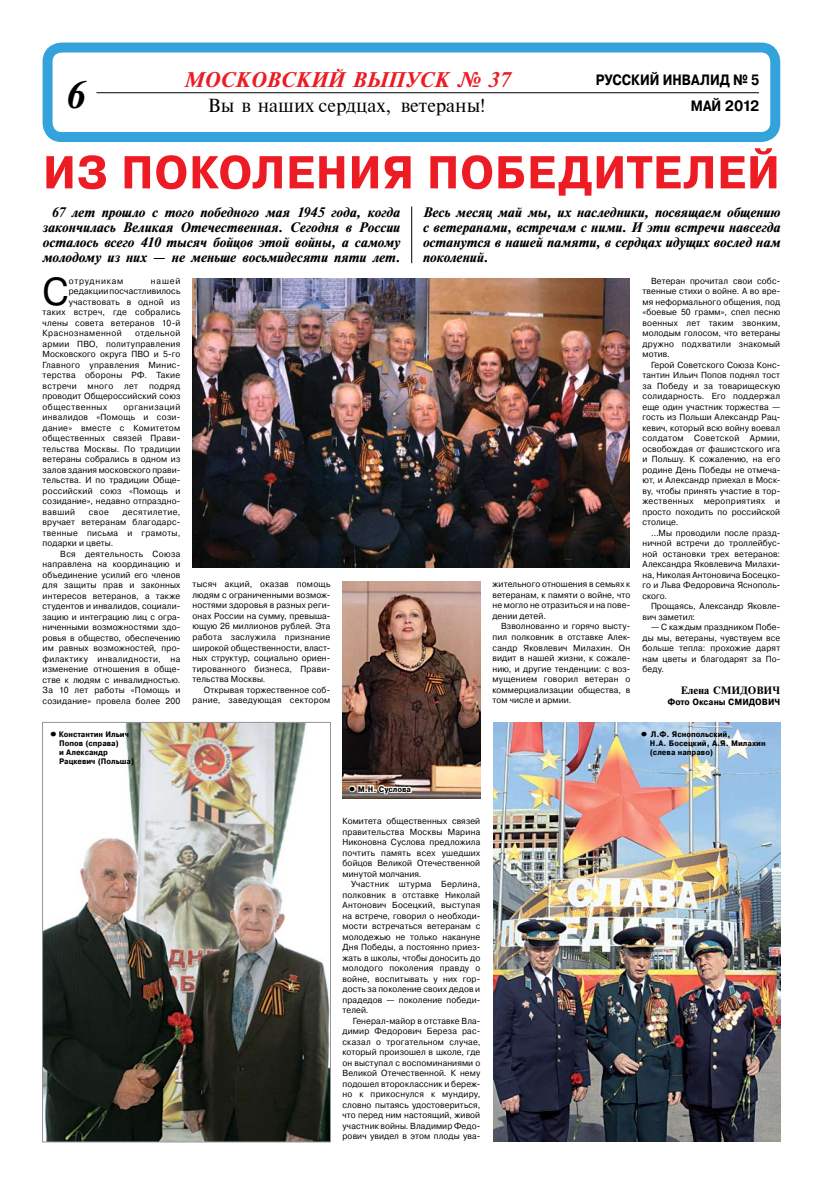
<style>
.page{position:relative;width:820px;height:1191px;background:#fff}
.page>*{position:absolute;margin:0;border:0;box-sizing:border-box;transform-origin:0 0}
.t1{font:700 46px "Pragmatica Cond";color:#ed1c24;scale:1.13 1}
.t2{font:38.8px "Pragmatica";color:#000;scale:.95 1}
.t3{font:italic 700 20px "Times ET";color:#ed1c24}
.t4{font:18px "Times ET";color:#000}
.t5{font:700 15px/26px "Pragmatica";color:#000;text-align:right;scale:.85 1}
.t6{font:italic 700 13px/15px "Times ET";letter-spacing:-.005em;color:#000;text-align:justify}
.t7{font:700 10px "Times ET";color:#000}
.t8{font:700 9px "Pragmatica Cond";color:#000;scale:1.1 1}
.t9{font:8.8px/10.5px "Pragmatica";letter-spacing:.015em;color:#000;text-align:justify;scale:.95 1}
.t10{font:8.8px "Pragmatica";letter-spacing:.035em;color:#000;scale:.95 1}
.t11{font:8.8px "Pragmatica";letter-spacing:.05em;color:#000;scale:.95 1}
.t12{font:8.8px "Pragmatica";letter-spacing:.095em;color:#000;scale:.95 1}
.t13{font:700 8px/9px "Pragmatica Cond";color:#000;scale:1.1 1}
</style>
<div class="page">
<div style="left:43px;top:43px;width:737px;height:99px;border:10px solid #34a3dc;border-radius:14px"></div>
<hr style="left:96px;top:92px;width:662px;height:1px;background:#000">
<img style="left:44px;top:724px;width:284px;height:416px">
<div style="left:42px;top:722px;width:288px;height:420px;border:1px solid #939598"></div>
<img style="left:343px;top:582px;width:137px;height:216px">
<img style="left:493px;top:722px;width:287px;height:420px">
<img style="left:192px;top:278px;width:437px;height:289px">
<hr style="left:411px;top:206px;width:1px;height:57px;background:#000">
<svg style="left:347px;top:771px;width:65px;height:27px"></svg>
<h3 class="t3" style="left:183px;top:69px;width:327px">МОСКОВСКИЙ ВЫПУСК № 37</h3>
<h3 class="t4" style="left:208px;top:95px;width:278px">Вы в наших сердцах, ветераны!</h3>
<h1 class="t1" style="left:43px;top:144px;width:654px">ИЗ ПОКОЛЕНИЯ ПОБЕДИТЕЛЕЙ</h1>
<h3 class="t6" style="left:43px;top:204px;width:359px;text-indent:9px">67 лет прошло с того победного мая 1945 года, когда закончилась Великая Отечественная. Сегодня в России осталось всего 410 тысяч бойцов этой войны, а самому молодому из них — не меньше восьмидесяти пяти лет.</h3>
<h3 class="t6" style="left:422px;top:204px;width:359px">Весь месяц май мы, их наследники, посвящаем общению с ветеранами, встречам с ними. И эти встречи навсегда останутся в нашей памяти, в сердцах идущих вослед нам поколений.</h3>
<h3 class="t5" style="left:595px;top:67px;width:194px">РУССКИЙ ИНВАЛИД № 5<br>МАЙ 2012</h3>
<h2 class="t2" style="left:43px;top:267px;width:29px">С</h2>
<p class="t12" style="left:69px;top:275px;width:59px">отрудникам</p>
<p class="t9" style="left:151px;top:276px;width:32px">нашей</p>
<p class="t9" style="left:69px;top:286px;width:119px">редакции посчастливилось</p>
<p class="t9" style="left:69px;top:297px;width:119px">участвовать в одной из</p>
<p class="t10" style="left:43px;top:307px;width:146px">таких встреч, где собрались</p>
<p class="t9" style="left:43px;top:318px;width:146px">члены совета ветеранов 10-й</p>
<p class="t11" style="left:43px;top:328px;width:85px">Краснознаменной</p>
<p class="t9" style="left:43px;top:328px;width:146px;text-indent:92px">отдельной армии ПВО, политуправления Московского округа ПВО и 5-го Главного управления Минис&shy;терства обороны РФ. Такие встречи много лет подряд проводит Общероссийский союз общественных</p>
<p class="t9" style="left:43px;top:402px;width:146px;text-indent:81px">организаций инвалидов «Помощь и сози&shy;дание» вместе с Комитетом общественных связей Прави&shy;тельства Москвы. По традиции ветераны собрались в одном из залов здания московского прави&shy;тельства. И по традиции Обще&shy;российский союз «Помощь и созидание», недавно отпраздно&shy;вавший</p>
<p class="t9" style="left:43px;top:507px;width:146px;text-indent:80px">десятилетие, вручает ветеранам благодарс&shy;твенные письма и грамоты, подарки и цветы.</p>
<p class="t9" style="left:43px;top:549px;width:146px;text-indent:18px">Вся деятельность Союза направлена на координацию и объединение усилий его членов для защиты прав и законных интересов ветеранов, а также студентов и инвалидов, социали&shy;зацию и интеграцию лиц с огра&shy;ниченными возможностями здо&shy;ровья в общество, обеспечению им равных возможностей, про&shy;филактику инвалидности, на изменение отношения в обще&shy;стве к людям с инвалидностью.<br>За 10 лет работы «Помощь и созидание» провела более 200</p>
<p class="t9" style="left:89px;top:507px;width:23px">свое</p>
<p class="t9" style="left:192px;top:579px;width:146px">тысяч акций, оказав помощь людям с ограниченными возмож&shy;ностями здоровья в разных реги&shy;онах России на сумму, превыша&shy;ющую 26 миллионов рублей. Эта работа заслужила признание широкой общественности, власт&shy;ных структур, социально ориен&shy;тированного бизнеса, Прави&shy;тельства Москвы.</p>
<p class="t9" style="left:192px;top:684px;width:146px;text-align:right">Открывая торжественное соб&shy;рание, заведующая сектором</p>
<p class="t9" style="left:492px;top:579px;width:146px">жительного отношения в семьях к ветеранам, к памяти о войне, что не могло не отразиться и на пове&shy;дении детей.</p>
<p class="t9" style="left:492px;top:621px;width:146px;text-indent:9px">Взволнованно и горячо высту&shy;пил полковник в отставке Алек&shy;сандр Яковлевич Милахин. Он видит в нашей жизни, к сожале&shy;нию, и другие тенденции: с воз&shy;мущением говорил ветеран о коммерциализации общества, в том числе и армии.</p>
<p class="t9" style="left:642px;top:276px;width:146px;text-indent:9px">Ветеран прочитал свои собс&shy;твенные стихи о войне. А во вре&shy;мя неформального общения, под «боевые 50 грамм», спел песню военных лет таким звонким, молодым голосом, что ветераны дружно подхватили знакомый мотив.</p>
<p class="t9" style="left:642px;top:360px;width:146px;text-indent:9px">Герой Советского Союза Конс&shy;тантин Ильич Попов поднял тост за Победу и за товарищескую солидарность. Его поддержал еще один участник торжества — гость из Польши Александр Рац&shy;кевич, который всю войну воевал солдатом Советской Армии, освобождая от фашистского ига и Польшу. К сожалению, на его родине День Победы не отмеча&shy;ют, и Александр приехал в Моск&shy;ву, чтобы принять участие в тор&shy;жественных мероприятиях и просто походить по российской столице.</p>
<p class="t9" style="left:642px;top:528px;width:146px;text-indent:9px">…Мы проводили после празд&shy;ничной встречи до троллейбус&shy;ной остановки трех ветеранов:<br>Александра Яковлевича Милахи&shy;на, Николая Антоновича Босецко&shy;го и Льва Федоровича Яснополь&shy;ского.</p>
<p class="t9" style="left:642px;top:601px;width:146px;text-indent:9px">Прощаясь, Александр Яковле&shy;вич заметил:</p>
<p class="t9" style="left:642px;top:622px;width:146px;text-align:left;text-indent:9px">— С каждым праздником Побе&shy;ды мы, ветераны, чувствуем все больше тепла: прохожие дарят нам цветы и благодарят за По&shy;беду.</p>
<p class="t7" style="left:680px;top:684px;width:101px">Елена СМИДОВИЧ</p>
<p class="t8" style="left:667px;top:696px;width:104px">Фото Оксаны СМИДОВИЧ</p>
<p class="t13" style="left:59px;top:730px;width:70px;text-indent:-9px">● Константин Ильич<br>Попов (справа)<br>и Александр<br>Рацкевич (Польша)</p>
<p class="t13" style="left:649px;top:730px;width:107px;text-indent:-9px">● Л.Ф. Яснопольский,<br>Н.А. Босецкий, А.Я. Милахин (слева направо)</p>
<p class="t13" style="left:349px;top:785px;width:58px">● М.Н. Суслова</p>
<p class="t9" style="left:342px;top:816px;width:146px">Комитета общественных связей правительства Москвы Марина Никоновна Суслова предложила почтить память всех ушедших бойцов Великой Отечественной минутой молчания.</p>
<p class="t9" style="left:342px;top:879px;width:146px;text-indent:9px">Участник штурма Берлина, полковник в отставке Николай Антонович Босецкий, выступая на встрече, говорил о необходи&shy;мости встречаться ветеранам с молодежью не только накануне Дня Победы, а постоянно приез&shy;жать в школы, чтобы доносить до молодого поколения правду о войне, воспитывать у них гор&shy;дость за поколение своих дедов и прадедов — поколение победи&shy;телей.</p>
<p class="t9" style="left:342px;top:1015px;width:146px;text-indent:10px">Генерал-майор в отставке Вла&shy;димир Федорович Береза рас&shy;сказал о трогательном случае, который произошел в школе, где он выступал с воспоминаниями о Великой Отечественной. К нему подошел второклассник и береж&shy;но к прикоснулся к мундиру, словно пытаясь удостовериться, что перед ним настоящий, живой участник войны. Владимир Федо&shy;рович увидел в этом плоды ува-</p>
</div>
